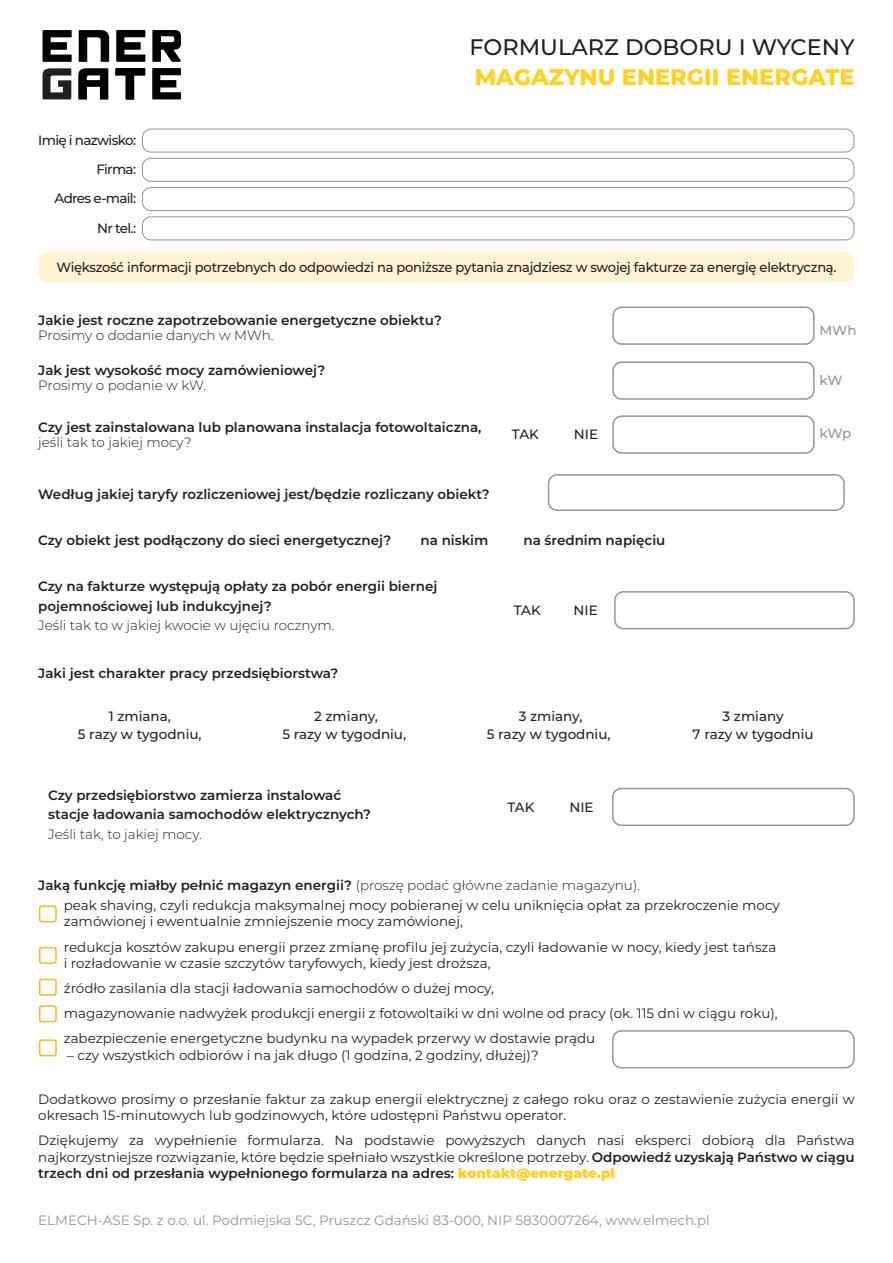
<style>
.page{position:relative;width:893px;height:1263px;background:#fff}
.page>*{position:absolute;margin:0;border:0;box-sizing:border-box;transform-origin:0 0}
.t1{font:800 22.5px "Montserrat";color:#ffd121}
.t2{font:500 22.5px "Montserrat";color:#231f20}
.t3{font:13.5px/25px "Montserrat";color:#231f20}
.t4{font:600 13.5px/19.5px "Montserrat";color:#231f20}
.t5{font:300 13.5px "Montserrat";color:#231f20}
.t6{font:500 13.5px "Montserrat";letter-spacing:-.02em;color:#231f20}
.t7{font:500 13.5px/18px "Montserrat";color:#231f20;text-align:center}
.t8{font:13.5px "Montserrat";color:#939598}
.t9{font:500 13.5px/29.2px "Montserrat";letter-spacing:-.05em;color:#231f20;text-align:right}
.t10{font:500 13.5px "Montserrat";letter-spacing:-.01em;color:#939598}
.s1{font-weight:600}
.s2{font-weight:300}
.s3{font-weight:900;color:#ffd121}
</style>
<div class="page">
<div style="left:39px;top:252px;width:815px;height:30px;background:#fef4d4;border-radius:9px"></div>
<div style="left:612px;top:306px;width:203px;height:39px;border:2px solid #939598;border-radius:9px"></div>
<div style="left:612px;top:415px;width:203px;height:39px;border:2px solid #939598;border-radius:9px"></div>
<div style="left:139px;top:685px;width:20px;height:19px;border:2px solid #fff;border-radius:50%"></div>
<div style="left:290px;top:685px;width:20px;height:19px;border:2px solid #fff;border-radius:50%"></div>
<div style="left:441px;top:685px;width:20px;height:19px;border:2px solid #fff;border-radius:50%"></div>
<div style="left:592px;top:685px;width:20px;height:19px;border:2px solid #fff;border-radius:50%"></div>
<div style="left:743px;top:675px;width:20px;height:20px;border:2px solid #fff;border-radius:50%"></div>
<div style="left:39px;top:905px;width:18px;height:17px;border:2px solid #fcb818;border-radius:2px"></div>
<div style="left:39px;top:947px;width:18px;height:17px;border:2px solid #fcb818;border-radius:2px"></div>
<div style="left:39px;top:979px;width:18px;height:17px;border:2px solid #fcb818;border-radius:2px"></div>
<div style="left:39px;top:1005px;width:18px;height:17px;border:2px solid #fcb818;border-radius:2px"></div>
<div style="left:39px;top:1039px;width:18px;height:17px;border:2px solid #fcb818;border-radius:2px"></div>
<div style="left:142px;top:129px;width:712px;height:23px;border:1px solid #939598;border-radius:9px"></div>
<div style="left:142px;top:158px;width:712px;height:24px;border:1px solid #939598;border-radius:9px"></div>
<div style="left:142px;top:187px;width:712px;height:24px;border:1px solid #939598;border-radius:9px"></div>
<div style="left:142px;top:216px;width:712px;height:24px;border:1px solid #939598;border-radius:9px"></div>
<div style="left:612px;top:361px;width:203px;height:39px;border:2px solid #939598;border-radius:9px"></div>
<div style="left:490px;top:425px;width:20px;height:19px;border:2px solid #fff;border-radius:50%"></div>
<div style="left:549px;top:425px;width:19px;height:19px;border:2px solid #fff;border-radius:50%"></div>
<div style="left:612px;top:788px;width:243px;height:38px;border:2px solid #939598;border-radius:9px"></div>
<div style="left:486px;top:797px;width:20px;height:20px;border:2px solid #fff;border-radius:50%"></div>
<div style="left:544px;top:797px;width:20px;height:20px;border:2px solid #fff;border-radius:50%"></div>
<div style="left:548px;top:474px;width:297px;height:37px;border:2px solid #939598;border-radius:9px"></div>
<div style="left:398px;top:530px;width:19px;height:20px;border:2px solid #fff;border-radius:50%"></div>
<div style="left:499px;top:530px;width:19px;height:20px;border:2px solid #fff;border-radius:50%"></div>
<div style="left:614px;top:591px;width:241px;height:38px;border:2px solid #939598;border-radius:9px"></div>
<div style="left:492px;top:600px;width:20px;height:20px;border:2px solid #fff;border-radius:50%"></div>
<div style="left:548px;top:600px;width:20px;height:20px;border:2px solid #fff;border-radius:50%"></div>
<div style="left:612px;top:1030px;width:243px;height:38px;border:2px solid #939598;border-radius:9px"></div>
<svg style="left:79px;top:30px;width:30px;height:32px"></svg>
<svg style="left:78px;top:68px;width:30px;height:32px"></svg>
<svg style="left:115px;top:68px;width:30px;height:32px"></svg>
<svg style="left:152px;top:68px;width:29px;height:31px"></svg>
<svg style="left:116px;top:30px;width:29px;height:32px"></svg>
<svg style="left:43px;top:30px;width:29px;height:32px"></svg>
<svg style="left:43px;top:68px;width:28px;height:32px"></svg>
<svg style="left:152px;top:30px;width:29px;height:32px"></svg>
<h1 class="t2" style="left:469px;top:31px;width:387px">FORMULARZ DOBORU I WYCENY</h1>
<h1 class="t1" style="left:475px;top:60px;width:381px">MAGAZYNU ENERGII ENERGATE</h1>
<p class="t9" style="left:38px;top:125px;width:99px">Imię i nazwisko:<br>Firma:<br>Adres e-mail:<br>Nr tel.:</p>
<p class="t6" style="left:56px;top:258px;width:782px">Większość informacji potrzebnych do odpowiedzi na poniższe pytania znajdziesz w swojej fakturze za energię elektryczną.</p>
<p class="t4" style="left:38px;top:310px;width:405px">Jakie jest roczne zapotrzebowanie energetyczne obiektu?</p>
<p class="t5" style="left:38px;top:326px;width:237px">Prosimy o dodanie danych w MWh.</p>
<p class="t10" style="left:819px;top:321px;width:39px">MWh</p>
<p class="t4" style="left:38px;top:360px;width:289px">Jak jest wysokość mocy zamówieniowej?</p>
<p class="t5" style="left:38px;top:376px;width:169px">Prosimy o podanie w kW.</p>
<p class="t10" style="left:819px;top:371px;width:25px">kW</p>
<p class="t6" style="left:512px;top:425px;width:29px">TAK</p>
<p class="t6" style="left:574px;top:425px;width:26px">NIE</p>
<p class="t4" style="left:38px;top:417px;width:445px">Czy jest zainstalowana lub planowana instalacja fotowoltaiczna,</p>
<p class="t5" style="left:38px;top:433px;width:155px">jeśli tak to jakiej mocy?</p>
<p class="t10" style="left:819px;top:424px;width:34px">kWp</p>
<p class="t4" style="left:38px;top:483px;width:453px">Według jakiej taryfy rozliczeniowej jest/będzie rozliczany obiekt?</p>
<p class="t4" style="left:38px;top:530px;width:354px">Czy obiekt jest podłączony do sieci energetycznej?</p>
<p class="t4" style="left:38px;top:576px;width:401px">Czy na fakturze występują opłaty za pobór energii biernej pojemnościowej lub indukcyjnej?</p>
<p class="t5" style="left:38px;top:616px;width:298px">Jeśli tak to w jakiej kwocie w ujęciu rocznym.</p>
<p class="t4" style="left:420px;top:530px;width:69px">na niskim</p>
<p class="t4" style="left:524px;top:530px;width:143px">na średnim napięciu</p>
<p class="t6" style="left:514px;top:601px;width:29px">TAK</p>
<p class="t6" style="left:574px;top:601px;width:26px">NIE</p>
<p class="t4" style="left:38px;top:662px;width:302px">Jaki jest charakter pracy przedsiębiorstwa?</p>
<p class="t7" style="left:78px;top:706px;width:125px">1 zmiana,<br>5 razy w tygodniu,</p>
<p class="t7" style="left:282px;top:706px;width:125px">2 zmiany,<br>5 razy w tygodniu,</p>
<p class="t7" style="left:487px;top:706px;width:125px">3 zmiany,<br>5 razy w tygodniu,</p>
<p class="t7" style="left:693px;top:706px;width:123px">3 zmiany<br>7 razy w tygodniu</p>
<p class="t4" style="left:48px;top:785px;width:324px">Czy przedsiębiorstwo zamierza instalować stacje ładowania samochodów elektrycznych?</p>
<p class="t5" style="left:48px;top:825px;width:155px">Jeśli tak, to jakiej mocy.</p>
<p class="t6" style="left:507px;top:797px;width:29px">TAK</p>
<p class="t6" style="left:569px;top:797px;width:26px">NIE</p>
<p class="t3" style="left:64px;top:874px;width:717px;line-height:20.2px;text-indent:-26px"><span class="s1">Jaką funkcję miałby pełnić magazyn energii?</span> <span class="s2">(proszę podać główne zadanie magazynu).<br></span>peak shaving, czyli redukcja maksymalnej mocy pobieranej w celu uniknięcia opłat za przekroczenie mocy</p>
<p class="t3" style="left:64px;top:909px;width:714px">zamówionej i ewentualnie zmniejszenie mocy zamówionej,<br>redukcja kosztów zakupu energii przez zmianę profilu jej zużycia, czyli ładowanie w nocy, kiedy jest tańsza</p>
<p class="t3" style="left:64px;top:950px;width:715px">i rozładowanie w czasie szczytów taryfowych, kiedy jest droższa,<br>źródło zasilania dla stacji ładowania samochodów o dużej mocy,<br>magazynowanie nadwyżek produkcji energii z fotowoltaiki w dni wolne od pracy (ok. 115 dni w ciągu roku), zabezpieczenie energetyczne budynku na wypadek przerwy w dostawie prądu</p>
<p class="t3" style="left:67px;top:1042px;width:473px">– czy wszystkich odbiorów i na jak długo (1 godzina, 2 godziny, dłużej)?</p>
<p class="t3" style="left:38px;top:1090px;width:818px;line-height:16.5px">Dodatkowo prosimy o przesłanie faktur za zakup energii elektrycznej z całego roku oraz o zestawienie zużycia energii w okresach 15-minutowych lub godzinowych, które udostępni Państwu operator.</p>
<p class="t3" style="left:38px;top:1132px;width:818px;line-height:16.5px;text-align:justify">Dziękujemy za wypełnienie formularza. Na podstawie powyższych danych nasi eksperci dobiorą dla Państwa najkorzystniejsze rozwiązanie, które będzie spełniało wszystkie określone potrzeby. <span class="s1">Odpowiedź uzyskają Państwo w ciągu trzech dni od przesłania wypełnionego formularza na adres:</span> <span class="s3">kontakt@energate.pl</span></p>
<p class="t8" style="left:38px;top:1211px;width:673px">ELMECH-ASE Sp. z o.o. ul. Podmiejska 5C, Pruszcz Gdański 83-000, NIP 5830007264, www.elmech.pl</p>
</div>
